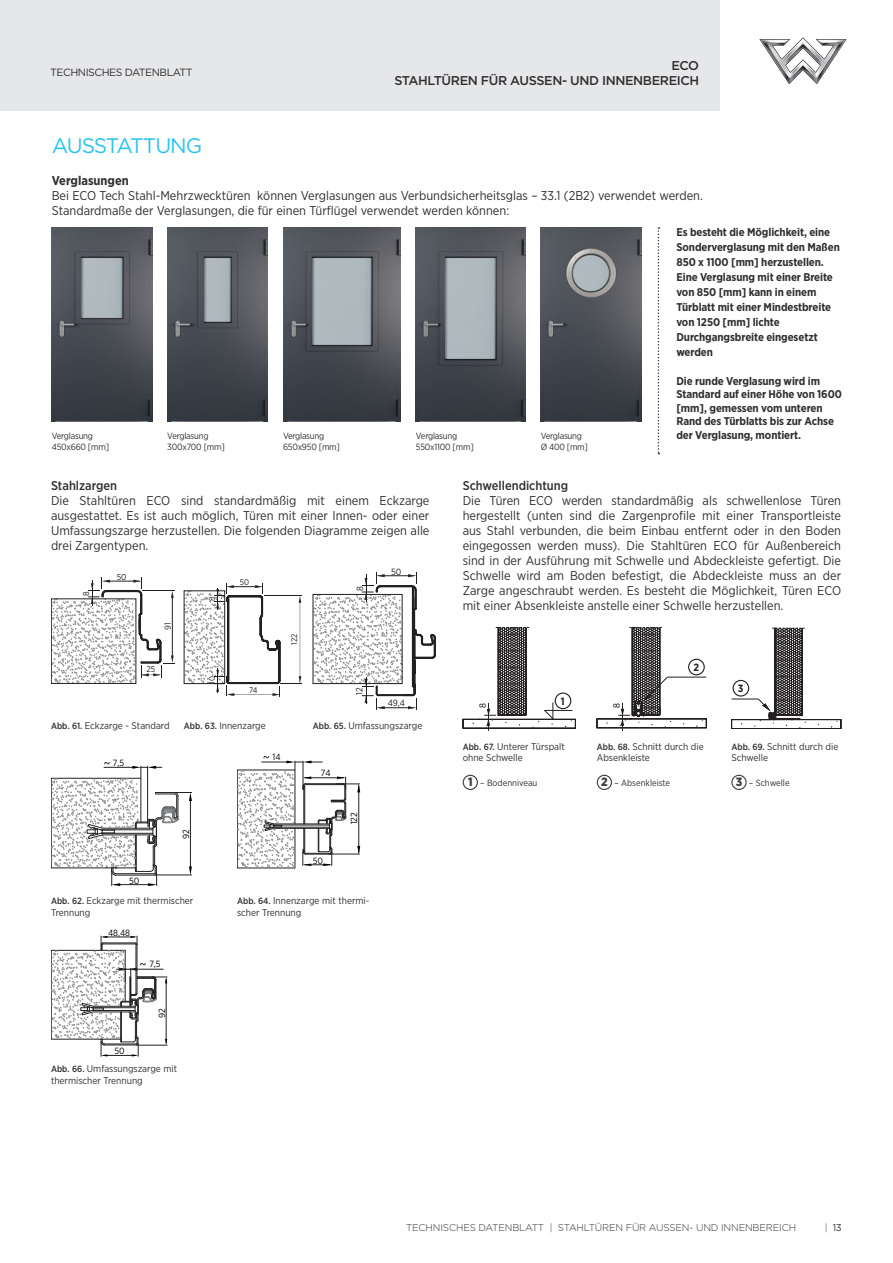
<style>
.page{position:relative;width:893px;height:1263px;background:#fff}
.page>*{position:absolute;margin:0;border:0;box-sizing:border-box;transform-origin:0 0}
.Page_header{font:21px "Gotham";letter-spacing:-.055em;color:#29c3f0}
.t1{font:12.75px/15px "Gotham Narrow";color:#312f30;text-align:justify}
.t2{font:500 12.75px/15.3px "Gotham";letter-spacing:-.03em;color:#312f30;text-align:right}
.t3{font:500 12.75px "Gotham Narrow";color:#312f30}
.Nagłowek-opis{font:700 12.75px "Gotham Narrow";color:#312f30}
.Karta_nagłowek_-_10{font:900 12px "Gotham Narrow";color:#3e3e3f}
.t4{font:700 11.25px/15px "Gotham Narrow";letter-spacing:-.01em;color:#312f30}
.t5{font:10.5px "Gotham";letter-spacing:-.045em;color:#312f30}
.t6{font:700 10.5px "Gotham Narrow";color:#231f20}
.t7{font:9.75px/11.7px "Gotham Narrow";color:#312f30}
.t8{font:300 9.75px "Gotham";letter-spacing:-.015em;color:#312f30}
.t9{font:9.75px "Gotham";color:#312f30}
.t10{font:9px "Gotham Narrow";letter-spacing:-.025em;color:#312f30}
.t11{font:9px "Gotham Narrow";color:#312f30}
.t12{font:9px "Gotham Narrow";color:#000001}
.t13{font:9px "Gotham Narrow";color:#231f20}
.t14{font:8.55px "Gotham Narrow";color:#231f20}
.t15{font:8.25px "Gotham Narrow";color:#231f20}
.s1{font-weight:500;font-size:9px}
.s2{font-family:"Tahoma"}
.s3{font-weight:300}
</style>
<div class="page">
<div style="left:0;top:0;width:721px;height:111px;background:#e6e7e9"></div>
<svg style="left:759px;top:37px;width:88px;height:47px"></svg>
<img style="left:283px;top:227px;width:118px;height:195px">
<img style="left:52px;top:227px;width:100px;height:195px">
<img style="left:167px;top:227px;width:101px;height:195px">
<img style="left:541px;top:227px;width:100px;height:195px">
<img style="left:416px;top:227px;width:109px;height:195px">
<svg style="left:658px;top:227px;width:1px;height:227px"></svg>
<svg style="left:51px;top:766px;width:141px;height:120px"></svg>
<svg style="left:237px;top:760px;width:123px;height:108px"></svg>
<svg style="left:51px;top:936px;width:116px;height:120px"></svg>
<svg style="left:51px;top:577px;width:123px;height:107px"></svg>
<svg style="left:184px;top:583px;width:118px;height:113px"></svg>
<svg style="left:313px;top:572px;width:123px;height:138px"></svg>
<div style="left:597px;top:775px;width:15px;height:15px;border:1px solid #3e3e3f;border-radius:50%"></div>
<div style="left:731px;top:775px;width:16px;height:15px;border:1px solid #3e3e3f;border-radius:50%"></div>
<svg style="left:463px;top:627px;width:113px;height:104px"></svg>
<div style="left:555px;top:693px;width:16px;height:16px;background:#fff;border-radius:50%"></div>
<div style="left:555px;top:692px;width:16px;height:17px;border:1px solid #231f20;border-radius:50%"></div>
<svg style="left:597px;top:627px;width:109px;height:104px"></svg>
<div style="left:689px;top:659px;width:15px;height:16px;background:#fff;border-radius:50%"></div>
<div style="left:688px;top:659px;width:17px;height:16px;border:1px solid #231f20;border-radius:50%"></div>
<svg style="left:731px;top:628px;width:110px;height:101px"></svg>
<div style="left:733px;top:680px;width:16px;height:16px;background:#fff;border-radius:50%"></div>
<div style="left:732px;top:680px;width:17px;height:16px;border:1px solid #231f20;border-radius:50%"></div>
<div style="left:463px;top:775px;width:15px;height:15px;border:1px solid #3e3e3f;border-radius:50%"></div>
<p class="t5" style="left:50px;top:66px;width:144px">TECHNISCHES DATENBLATT</p>
<p class="t2" style="left:394px;top:57px;width:306px">ECO<br>STAHLTÜREN FÜR AUSSEN- UND INNENBEREICH</p>
<p class="Page_header" style="left:52px;top:132px;width:152px">AUSSTATTUNG</p>
<p class="Nagłowek-opis" style="left:52px;top:172px;width:79px">Verglasungen</p>
<p class="t1" style="left:52px;top:188px;width:653px">Bei ECO Tech Stahl-Mehrzwecktüren können Verglasungen aus Verbundsicherheitsglas – 33.1 (2B2) verwendet werden.</p>
<p class="t1" style="left:52px;top:203px;width:459px">Standardmaße der Verglasungen, die für einen Türflügel verwendet werden können:</p>
<p class="t4" style="left:676px;top:225px;width:165px">Es besteht die Möglichkeit, eine<br>Sonderverglasung mit den Maßen<br>850 x 1100 [mm] herzustellen.<br>Eine Verglasung mit einer Breite von 850 [mm] kann in einem<br>Türblatt mit einer Mindestbreite von 1250 [mm] lichte<br>Durchgangsbreite eingesetzt werden</p>
<p class="t4" style="left:676px;top:374px;width:167px;line-height:13.5px">Die runde Verglasung wird im<br>Standard auf einer Höhe von 1600 [mm], gemessen vom unteren<br>Rand des Türblatts bis zur Achse</p>
<p class="t10" style="left:52px;top:430px;width:43px">Verglasung</p>
<p class="t4" style="left:676px;top:427px;width:126px">der Verglasung, montiert.</p>
<p class="t10" style="left:52px;top:441px;width:59px">450x660 [mm]</p>
<p class="t10" style="left:167px;top:430px;width:43px">Verglasung</p>
<p class="t10" style="left:167px;top:441px;width:59px">300x700 [mm]</p>
<p class="t10" style="left:283px;top:430px;width:43px">Verglasung</p>
<p class="t10" style="left:283px;top:441px;width:58px">650x950 [mm]</p>
<p class="t10" style="left:416px;top:430px;width:43px">Verglasung</p>
<p class="t10" style="left:416px;top:441px;width:59px">550x1100 [mm]</p>
<p class="t10" style="left:541px;top:430px;width:43px">Verglasung</p>
<p class="t10" style="left:541px;top:441px;width:49px">Ø 400 [mm]</p>
<p class="t3" style="left:51px;top:478px;width:68px">Stahlzargen</p>
<p class="t1" style="left:51px;top:493px;width:380px">Die Stahltüren ECO sind standardmäßig mit einem Eckzarge ausgestattet. Es ist auch möglich, Türen mit einer Innen- oder einer Umfassungszarge herzustellen. Die folgenden Diagramme zeigen alle drei Zargentypen.</p>
<p class="t14" style="left:81px;top:596px;width:6px;rotate:-90deg">8</p>
<p class="t14" style="left:117px;top:571px;width:11px">50</p>
<p class="t14" style="left:163px;top:630px;width:9px;rotate:-90deg">91</p>
<p class="t14" style="left:146px;top:663px;width:10px">25</p>
<p class="t7" style="left:51px;top:719px;width:120px"><span class="s1">Abb. 61.</span> Eckzarge - Standard</p>
<p class="t12" style="left:104px;top:757px;width:22px"><span class="s2">~</span> 7,5</p>
<p class="t15" style="left:207px;top:601px;width:6px;rotate:-90deg">8</p>
<p class="t15" style="left:240px;top:577px;width:11px">50</p>
<p class="t15" style="left:289px;top:645px;width:13px;rotate:-90deg">122</p>
<p class="t15" style="left:207px;top:684px;width:9px;rotate:-90deg">10</p>
<p class="t15" style="left:249px;top:685px;width:10px">74</p>
<p class="t7" style="left:184px;top:719px;width:83px"><span class="s1">Abb. 63.</span> Innenzarge</p>
<p class="t12" style="left:263px;top:752px;width:19px"><span class="s2">~</span> 14</p>
<p class="t12" style="left:129px;top:875px;width:12px">50</p>
<p class="t12" style="left:180px;top:838px;width:11px;rotate:-90deg">92</p>
<p class="t13" style="left:355px;top:591px;width:6px;rotate:-90deg">8</p>
<p class="t13" style="left:391px;top:566px;width:12px">50</p>
<p class="t13" style="left:354px;top:695px;width:9px;rotate:-90deg">12</p>
<p class="t13" style="left:388px;top:697px;width:19px">49,4</p>
<p class="t7" style="left:313px;top:719px;width:111px"><span class="s1">Abb. 65.</span> Umfassungszarge</p>
<p class="t12" style="left:321px;top:768px;width:11px">74</p>
<p class="t12" style="left:313px;top:855px;width:12px">50</p>
<p class="t12" style="left:349px;top:824px;width:14px;rotate:-90deg">122</p>
<p class="t7" style="left:51px;top:894px;width:144px"><span class="s1">Abb. 62.</span> Eckzarge mit thermischer<br>Trennung</p>
<p class="t12" style="left:108px;top:927px;width:24px">48,48</p>
<p class="t12" style="left:140px;top:958px;width:22px"><span class="s2">~</span> 7,5</p>
<p class="t12" style="left:114px;top:1045px;width:12px">50</p>
<p class="t12" style="left:156px;top:1018px;width:11px;rotate:-90deg">92</p>
<p class="t7" style="left:51px;top:1063px;width:128px"><span class="s1">Abb. 66.</span> Umfassungszarge mit thermischer Trennung</p>
<p class="t7" style="left:237px;top:894px;width:134px"><span class="s1">Abb. 64.</span> Innenzarge mit thermi&shy;scher Trennung</p>
<p class="t3" style="left:463px;top:478px;width:107px">Schwellendichtung</p>
<p class="t1" style="left:463px;top:493px;width:380px">Die Türen ECO werden standardmäßig als schwellenlose Türen hergestellt (unten sind die Zargenprofile mit einer Transportleiste aus Stahl verbunden, die beim Einbau entfernt oder in den Boden eingegossen werden muss). Die Stahltüren ECO für Außenbereich sind in der Ausführung mit Schwelle und Abdeckleiste gefertigt. Die Schwelle wird am Boden befestigt, die Abdeckleiste muss an der Zarge angeschraubt werden. Es besteht die Möglichkeit, Türen ECO mit einer Absenkleiste anstelle einer Schwelle herzustellen.</p>
<p class="t12" style="left:477px;top:708px;width:6px;rotate:-90deg">8</p>
<p class="t6" style="left:561px;top:694px;width:5px">1</p>
<p class="t12" style="left:611px;top:708px;width:6px;rotate:-90deg">8</p>
<p class="t6" style="left:693px;top:660px;width:7px">2</p>
<p class="t6" style="left:738px;top:682px;width:7px">3</p>
<p class="t7" style="left:463px;top:740px;width:104px"><span class="s1">Abb. 67.</span> Unterer Türspalt ohne Schwelle</p>
<p class="t7" style="left:597px;top:740px;width:108px"><span class="s1">Abb. 68.</span> Schnitt durch die<br>Absenkleiste</p>
<p class="t7" style="left:731px;top:740px;width:108px"><span class="s1">Abb. 69.</span> Schnitt durch die<br>Schwelle</p>
<p class="Karta_nagłowek_-_10" style="left:601px;top:774px;width:8px">2</p>
<p class="t11" style="left:614px;top:777px;width:57px">– Absenkleiste</p>
<p class="Karta_nagłowek_-_10" style="left:736px;top:774px;width:8px">3</p>
<p class="t11" style="left:749px;top:777px;width:42px">– Schwelle</p>
<p class="Karta_nagłowek_-_10" style="left:468px;top:774px;width:6px">1</p>
<p class="t11" style="left:480px;top:777px;width:59px">– Bodenniveau</p>
<p class="t8" style="left:406px;top:1221px;width:392px">TECHNISCHES DATENBLATT | STAHLTÜREN FÜR AUSSEN- UND INNENBEREICH</p>
<p class="t9" style="left:825px;top:1221px;width:19px"><span class="s3">|</span> 13</p>
</div>
